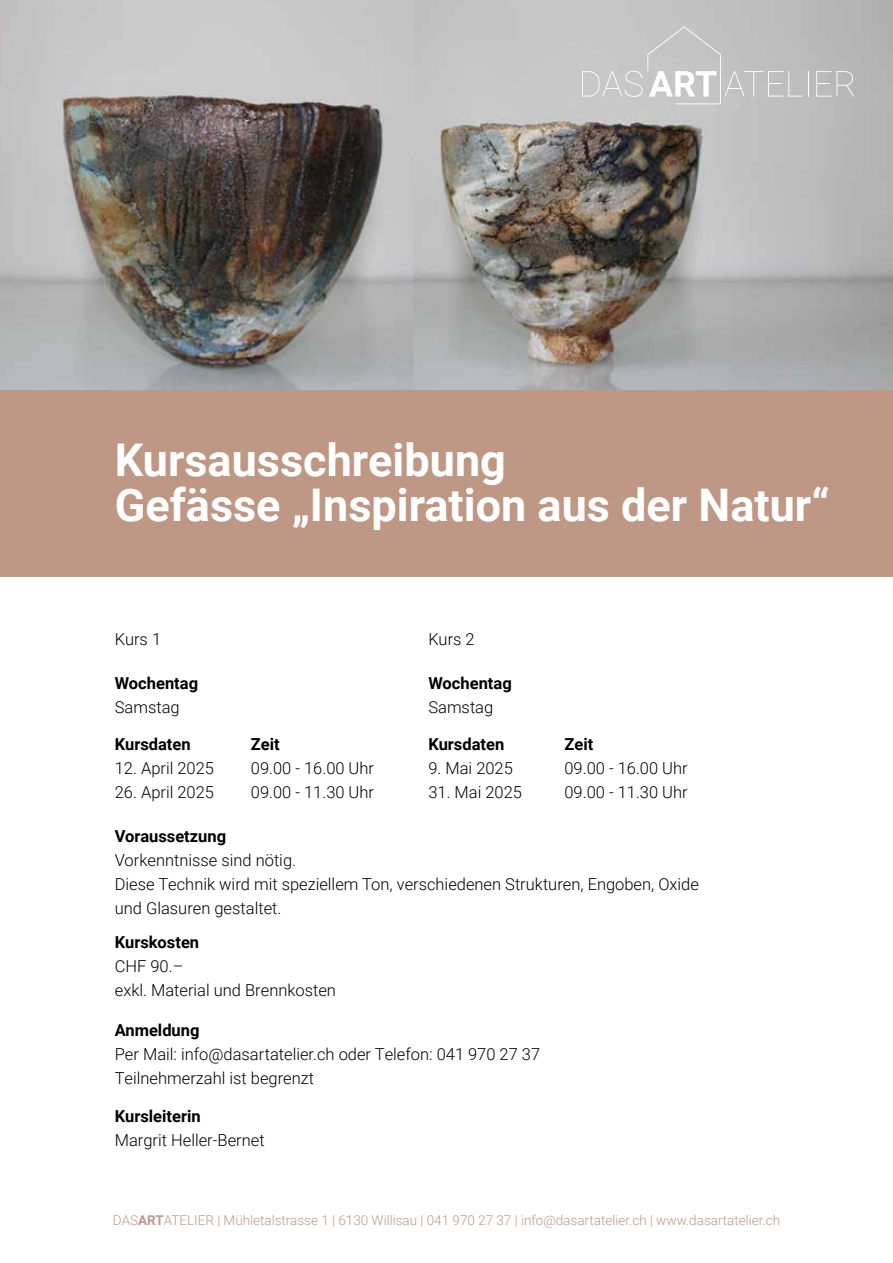
<style>
.page{position:relative;width:893px;height:1263px;background:#fff}
.page>*{position:absolute;margin:0;border:0;box-sizing:border-box;transform-origin:0 0}
.t1{font:700 45px/45px "Roboto";color:#fff}
.t2{font:300 16.5px/24px "Roboto";color:#000}
.t3{font:700 16.5px "Roboto";color:#000}
.t4{font:300 13.5px "Roboto";color:#be9884}
.s1{font-weight:700}
</style>
<div class="page">
<div style="left:0;top:389px;width:893px;height:187px;background:#be9884"></div>
<img style="left:0;top:0;width:893px;height:389px">
<svg style="left:808px;top:71px;width:1px;height:26px"></svg>
<svg style="left:816px;top:71px;width:38px;height:26px"></svg>
<svg style="left:582px;top:26px;width:220px;height:78px;background:#c7c7c7"></svg>
<h1 class="t1" style="left:115px;top:435px;width:717px">Kursausschreibung<br>Gefässe „Inspiration aus der Natur“</h1>
<p class="t2" style="left:115px;top:627px;width:48px">Kurs 1</p>
<p class="t2" style="left:428px;top:627px;width:48px">Kurs 2</p>
<p class="t3" style="left:115px;top:672px;width:85px">Wochentag</p>
<p class="t2" style="left:115px;top:695px;width:66px">Samstag</p>
<p class="t3" style="left:115px;top:733px;width:77px">Kursdaten</p>
<p class="t2" style="left:115px;top:756px;width:101px">12. April 2025</p>
<p class="t2" style="left:115px;top:780px;width:101px">26. April 2025</p>
<p class="t3" style="left:251px;top:733px;width:30px">Zeit</p>
<p class="t2" style="left:251px;top:756px;width:125px">09.00 - 16.00 Uhr<br>09.00 - 11.30 Uhr</p>
<p class="t3" style="left:428px;top:672px;width:85px">Wochentag</p>
<p class="t2" style="left:428px;top:695px;width:66px">Samstag</p>
<p class="t3" style="left:428px;top:733px;width:77px">Kursdaten</p>
<p class="t2" style="left:428px;top:756px;width:86px">9. Mai 2025</p>
<p class="t2" style="left:428px;top:780px;width:95px">31. Mai 2025</p>
<p class="t3" style="left:564px;top:733px;width:30px">Zeit</p>
<p class="t2" style="left:564px;top:756px;width:125px">09.00 - 16.00 Uhr<br>09.00 - 11.30 Uhr</p>
<p class="t3" style="left:115px;top:825px;width:113px">Voraussetzung</p>
<p class="t2" style="left:115px;top:848px;width:586px">Vorkenntnisse sind nötig.<br>Diese Technik wird mit speziellem Ton, verschiedenen Strukturen, Engoben, Oxide und Glasuren gestaltet.</p>
<p class="t3" style="left:115px;top:931px;width:86px">Kurskosten</p>
<p class="t2" style="left:115px;top:954px;width:223px">CHF 90.–<br>exkl. Material und Brennkosten</p>
<p class="t3" style="left:115px;top:1019px;width:86px">Anmeldung</p>
<p class="t2" style="left:115px;top:1042px;width:427px">Per Mail: info@dasartatelier.ch oder Telefon: 041 970 27 37<br>Teilnehmerzahl ist begrenzt</p>
<p class="t3" style="left:115px;top:1105px;width:87px">Kursleiterin</p>
<p class="t2" style="left:115px;top:1128px;width:151px">Margrit Heller-Bernet</p>
<p class="t4" style="left:113px;top:1211px;width:669px">DAS<span class="s1">ART</span>ATELIER | Mühletalstrasse 1 | 6130 Willisau | 041 970 27 37 | info@dasartatelier.ch | www.dasartatelier.ch</p>
</div>
